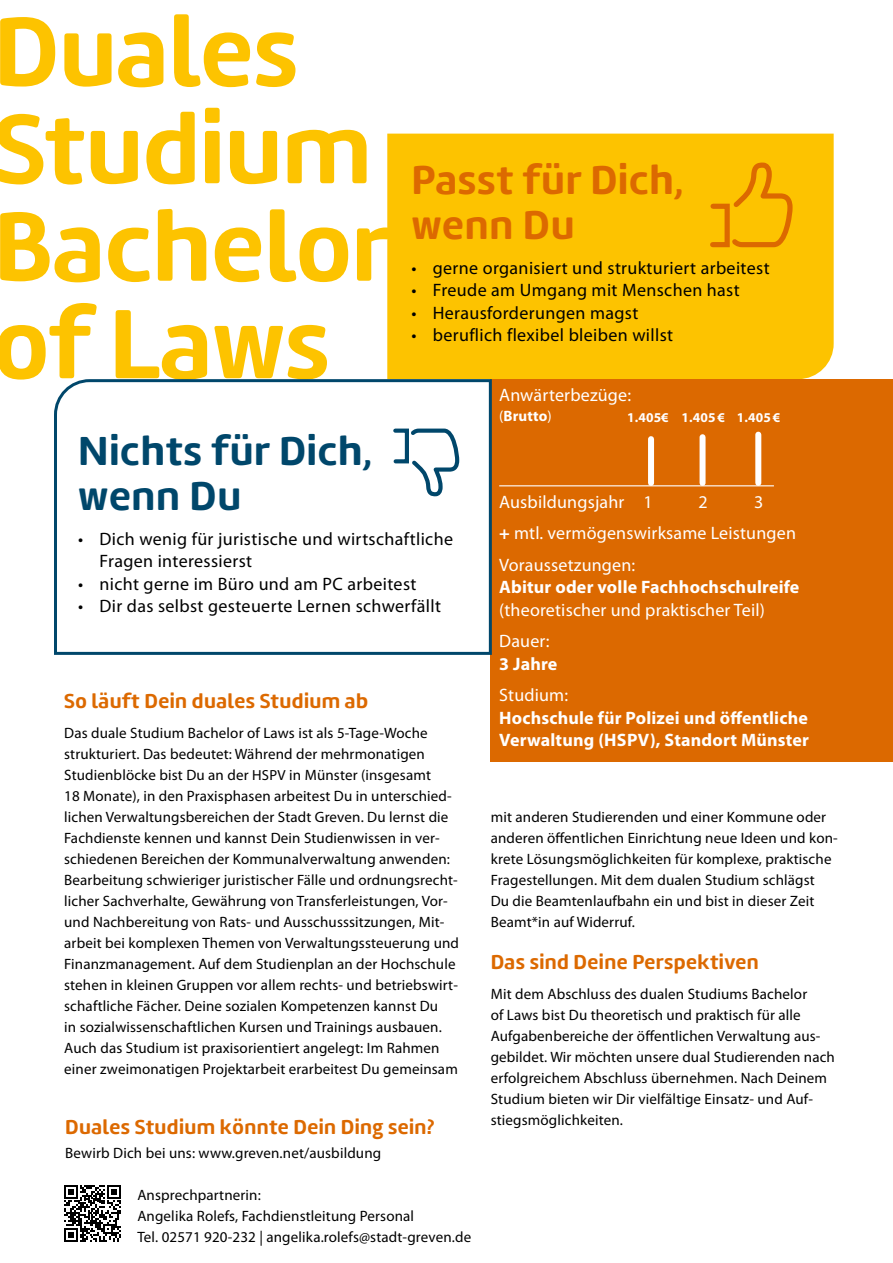
<style>
.page{position:relative;width:893px;height:1263px;background:#fff}
.page>*{position:absolute;margin:0;border:0;box-sizing:border-box;transform-origin:0 0}
.Einf__Abs{font:700 102px/97.5px "Amelia Rounded";color:#fdc300}
.Nichts_für_Dich{font:700 42px "Amelia Rounded";letter-spacing:.02em;color:#00476b}
.Nichts_für_Dich-2{font:700 42px "Amelia Rounded";letter-spacing:.02em;color:#dc6900}
.t1{font:700 21px "Amelia Rounded";letter-spacing:.02em;color:#dc6900}
.t2{font:18px/22.5px "Myriad Pro";letter-spacing:.02em;color:#000}
.Body{font:18px/22.5px "Myriad Pro";letter-spacing:.01em;color:#fff}
.Body-2{font:700 18px/22.5px "Myriad Pro";letter-spacing:.01em;color:#fff}
.Body-3{font:15px/21px "Myriad Pro";letter-spacing:.01em;color:#000}
.Body-4{font:700 15px "Myriad Pro";letter-spacing:.01em;color:#fff}
.s1{font-weight:400}
.s2{font-size:14.7px}
.s3{font-weight:700}
</style>
<div class="page">
<svg style="left:64px;top:1185px;width:57px;height:57px"></svg>
<div style="left:387px;top:133px;width:447px;height:246px;background:#fdc300"></div>
<div style="left:710px;top:204px;width:20px;height:43px;border:5px solid #dc6900"></div>
<svg style="left:730px;top:160px;width:65px;height:90px;background:#f6b200"></svg>
<div style="left:491px;top:379px;width:402px;height:383px;background:#dc6900"></div>
<hr style="left:499px;top:485px;width:275px;height:1px;background:#fff">
<div style="left:648px;top:439px;width:6px;height:44px;background:#fff"></div>
<div style="left:699px;top:437px;width:6px;height:46px;background:#fff"></div>
<div style="left:755px;top:435px;width:6px;height:48px;background:#fff"></div>
<svg style="left:54px;top:378px;width:439px;height:278px"></svg>
<p class="Einf__Abs" style="left:-6px;top:2px;width:398px">Duales<br>Studium<br>Bachelor of Laws</p>
<p class="Nichts_für_Dich-2" style="left:412px;top:153px;width:274px">Passt für Dich,</p>
<p class="Nichts_für_Dich-2" style="left:412px;top:198px;width:164px">wenn Du</p>
<p class="t2" style="left:412px;top:256px;width:360px">• gerne organisiert und strukturiert arbeitest</p>
<p class="t2" style="left:412px;top:279px;width:330px">• Freude am Umgang mit Menschen hast</p>
<p class="t2" style="left:412px;top:301px;width:228px">• Herausforderungen magst</p>
<p class="t2" style="left:412px;top:324px;width:263px">• beruflich flexibel bleiben willst</p>
<p class="Body" style="left:499px;top:384px;width:133px">Anwärterbezüge:</p>
<p class="Body-4" style="left:499px;top:406px;width:54px"><span class="s1">(</span>Brutto<span class="s1">)</span></p>
<p class="Nichts_für_Dich" style="left:78px;top:424px;width:296px">Nichts für Dich,</p>
<p class="Nichts_für_Dich" style="left:78px;top:469px;width:164px">wenn Du</p>
<p class="t2" style="left:100px;top:527px;width:355px;text-indent:-21px">• Dich wenig für juristische und wirtschaftliche<br>Fragen interessierst</p>
<p class="t2" style="left:78px;top:572px;width:340px">• nicht gerne im Büro und am PC arbeitest</p>
<p class="t2" style="left:78px;top:595px;width:364px">• Dir das selbst gesteuerte Lernen schwerfällt</p>
<h2 class="t1" style="left:64px;top:687px;width:305px">So läuft Dein duales Studium ab</h2>
<p class="Body-3" style="left:64px;top:722px;width:396px">Das duale Studium Bachelor of Laws ist als 5-Tage-Woche strukturiert. Das bedeutet: Während der mehrmonatigen Studienblöcke bist Du an der <span class="s2">HSPV</span> in Münster (insgesamt<br>18 Monate), in den Praxisphasen arbeitest Du in unterschied&shy;lichen Verwaltungsbereichen der Stadt Greven. Du lernst die Fachdienste kennen und kannst Dein Studienwissen in ver&shy;schiedenen Bereichen der Kommunalverwaltung anwenden:<br>Bearbeitung schwieriger juristischer Fälle und ordnungsrecht&shy;licher Sachverhalte, Gewährung von Transferleistungen, Vor&shy;und Nachbereitung von Rats- und Ausschusssitzungen, Mit&shy;arbeit bei komplexen Themen von Verwaltungssteuerung und Finanzmanagement. Auf dem Studienplan an der Hochschule stehen in kleinen Gruppen vor allem rechts- und betriebswirt&shy;schaftliche Fächer. Deine sozialen Kompetenzen kannst Du<br>in sozialwissenschaftlichen Kursen und Trainings ausbauen.<br>Auch das Studium ist praxisorientiert angelegt: Im Rahmen einer zweimonatigen Projektarbeit erarbeitest Du gemeinsam</p>
<h2 class="t1" style="left:65px;top:1113px;width:371px">Duales Studium könnte Dein Ding sein?</h2>
<p class="Body-3" style="left:65px;top:1142px;width:317px">Bewirb Dich bei uns: www.greven.net/ausbildung</p>
<p class="Body-3" style="left:137px;top:1184px;width:335px">Ansprechpartnerin:<br>Angelika Rolefs, Fachdienstleitung Personal<br>Tel. 02571 920-232 | angelika.rolefs@stadt-greven.de</p>
<p class="Body" style="left:499px;top:490px;width:155px">Ausbildungsjahr 1</p>
<p class="Body" style="left:699px;top:490px;width:11px">2</p>
<p class="Body" style="left:754px;top:490px;width:11px">3</p>
<p class="Body" style="left:499px;top:522px;width:298px"><span class="s3">+</span> mtl. vermögenswirksame Leistungen</p>
<p class="Body" style="left:499px;top:553px;width:302px">Voraussetzungen:<br><span class="s3">Abitur oder volle Fachhochschulreife </span>(theoretischer und praktischer Teil)</p>
<p class="Body" style="left:499px;top:630px;width:60px">Dauer:<br><span class="s3">3 Jahre</span></p>
<p class="Body-2" style="left:499px;top:683px;width:311px"><span class="s1">Studium:<br></span>Hochschule für Polizei und öffentliche<br>Verwaltung (HSPV), Standort Münster</p>
<p class="Body-3" style="left:491px;top:806px;width:349px">mit anderen Studierenden und einer Kommune oder anderen öffentlichen Einrichtung neue Ideen und kon&shy;krete Lösungsmöglichkeiten für komplexe, praktische Fragestellungen. Mit dem dualen Studium schlägst<br>Du die Beamtenlaufbahn ein und bist in dieser Zeit Beamt*in auf Widerruf.</p>
<h2 class="t1" style="left:491px;top:948px;width:270px">Das sind Deine Perspektiven</h2>
<p class="Body-3" style="left:491px;top:983px;width:346px">Mit dem Abschluss des dualen Studiums Bachelor<br>of Laws bist Du theoretisch und praktisch für alle Aufgabenbereiche der öffentlichen Verwaltung aus&shy;gebildet. Wir möchten unsere dual Studierenden nach erfolgreichem Abschluss übernehmen. Nach Deinem Studium bieten wir Dir vielfältige Einsatz- und Auf&shy;stiegsmöglichkeiten.</p>
</div>
